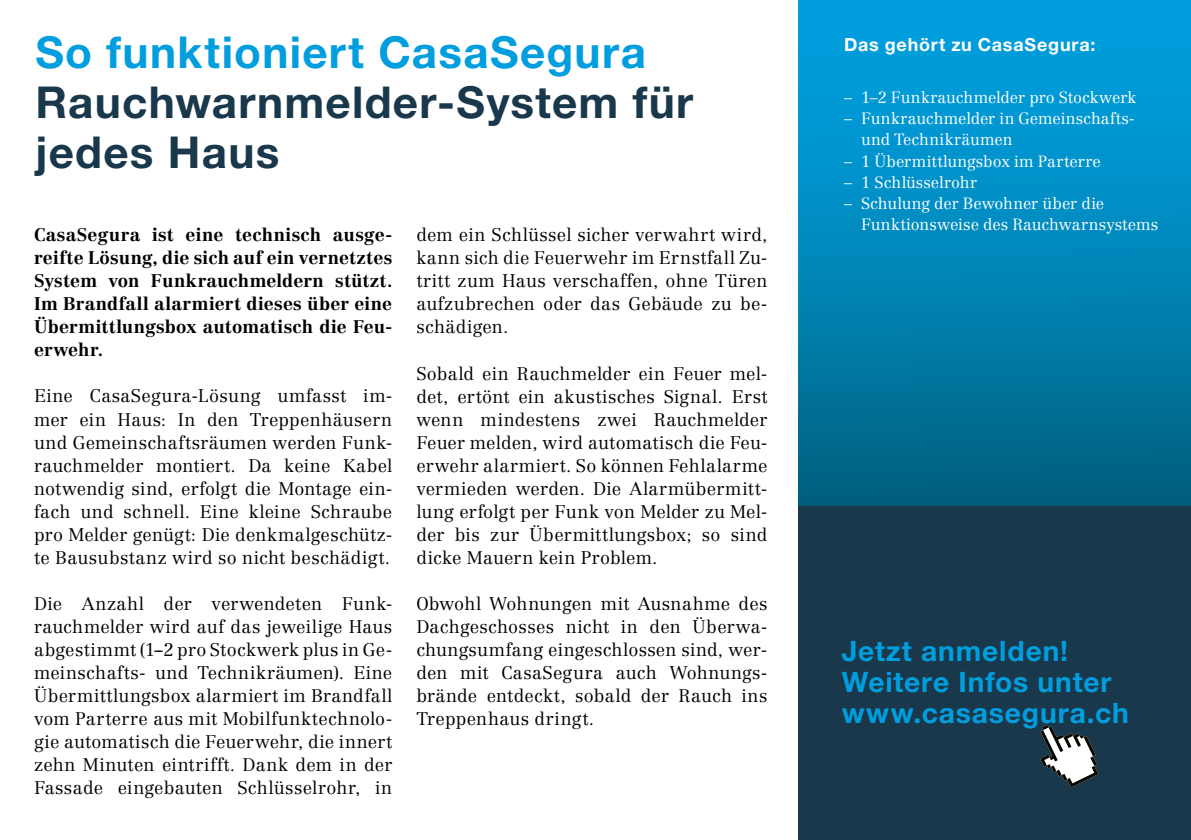
<style>
.page{position:relative;width:1191px;height:840px;background:#fff}
.page>*{position:absolute;margin:0;border:0;box-sizing:border-box;transform-origin:0 0}
.t1{font:700 44px/50px "Helvetica Neue LT";letter-spacing:.03em;color:#19384b}
.t2{font:700 44px "Helvetica Neue LT";letter-spacing:.03em;color:#009ede}
.t3{font:700 28.2px/31px "Helvetica Neue LT";letter-spacing:.03em;color:#009ede}
.t4{font:300 18px/23px "Centennial CE";letter-spacing:.02em;color:#000;text-align:justify}
.t5{font:700 18px/23px "Centennial CE";letter-spacing:.01em;color:#000;text-align:justify}
.t6{font:700 18px "Helvetica Neue LT";letter-spacing:.045em;color:#fff}
.t7{font:300 16px/21px "Centennial CE";letter-spacing:.005em;color:#fff}
</style>
<div class="page">
<div style="left:798px;top:0;width:393px;height:524px;background:linear-gradient(to bottom,#00a6ea,#00617f)"></div>
<div style="left:798px;top:506px;width:393px;height:333px;background:#19384b"></div>
<svg style="left:1040px;top:725px;width:58px;height:62px"></svg>
<h1 class="t2" style="left:35px;top:25px;width:612px">So funktioniert CasaSegura</h1>
<h1 class="t1" style="left:35px;top:76px;width:659px">Rauchwarnmelder-System für jedes Haus</h1>
<p class="t5" style="left:34px;top:223px;width:360px">CasaSegura ist eine technisch ausge&shy;reifte Lösung, die sich auf ein vernetztes System von Funkrauchmeldern stützt.<br>Im Brandfall alarmiert dieses über eine Übermittlungsbox automatisch die Feu&shy;erwehr.</p>
<p class="t4" style="left:34px;top:384px;width:360px">Eine CasaSegura-Lösung umfasst im&shy;mer ein Haus: In den Treppenhäusern und Gemeinschaftsräumen werden Funk&shy;rauchmelder montiert. Da keine Kabel notwendig sind, erfolgt die Montage ein&shy;fach und schnell. Eine kleine Schraube pro Melder genügt: Die denkmalgeschütz&shy;te Bausubstanz wird so nicht beschädigt.</p>
<p class="t4" style="left:34px;top:591px;width:360px">Die Anzahl der verwendeten Funk&shy;rauchmelder wird auf das jeweilige Haus abgestimmt (1--2 pro Stockwerk plus in Ge&shy;meinschafts- und Technikräumen). Eine Übermittlungsbox alarmiert im Brandfall vom Parterre aus mit Mobilfunktechnolo&shy;gie automatisch die Feuerwehr, die innert zehn Minuten eintrifft. Dank dem in der Fassade eingebauten Schlüsselrohr, in</p>
<p class="t4" style="left:416px;top:223px;width:353px">dem ein Schlüssel sicher verwahrt wird, kann sich die Feuerwehr im Ernstfall Zu&shy;tritt zum Haus verschaffen, ohne Türen aufzubrechen oder das Gebäude zu be&shy;schädigen.</p>
<p class="t4" style="left:416px;top:361px;width:353px">Sobald ein Rauchmelder ein Feuer mel&shy;det, ertönt ein akustisches Signal. Erst wenn mindestens zwei Rauchmelder Feuer melden, wird automatisch die Feu&shy;erwehr alarmiert. So können Fehlalarme vermieden werden. Die Alarmübermitt&shy;lung erfolgt per Funk von Melder zu Mel&shy;der bis zur Übermittlungsbox; so sind dicke Mauern kein Problem.</p>
<p class="t4" style="left:416px;top:591px;width:353px">Obwohl Wohnungen mit Ausnahme des Dachgeschosses nicht in den Überwa&shy;chungsumfang eingeschlossen sind, wer&shy;den mit CasaSegura auch Wohnungs&shy;brände entdeckt, sobald der Rauch ins Treppenhaus dringt.</p>
<p class="t6" style="left:844px;top:34px;width:253px">Das gehört zu CasaSegura:</p>
<p class="t7" style="left:844px;top:87px;width:294px">– 1–2 Funkrauchmelder pro Stockwerk</p>
<p class="t7" style="left:861px;top:108px;width:275px;text-indent:-17px">– Funkrauchmelder in Gemeinschafts&shy;und Technikräumen</p>
<p class="t7" style="left:844px;top:150px;width:258px">– 1 Übermittlungsbox im Parterre</p>
<p class="t7" style="left:844px;top:171px;width:135px">– 1 Schlüsselrohr</p>
<p class="t7" style="left:861px;top:192px;width:299px;text-indent:-17px">– Schulung der Bewohner über die<br>Funktionsweise des Rauchwarnsystems</p>
<h2 class="t3" style="left:841px;top:634px;width:289px">Jetzt anmelden!<br>Weitere Infos unter www.casasegura.ch</h2>
</div>
